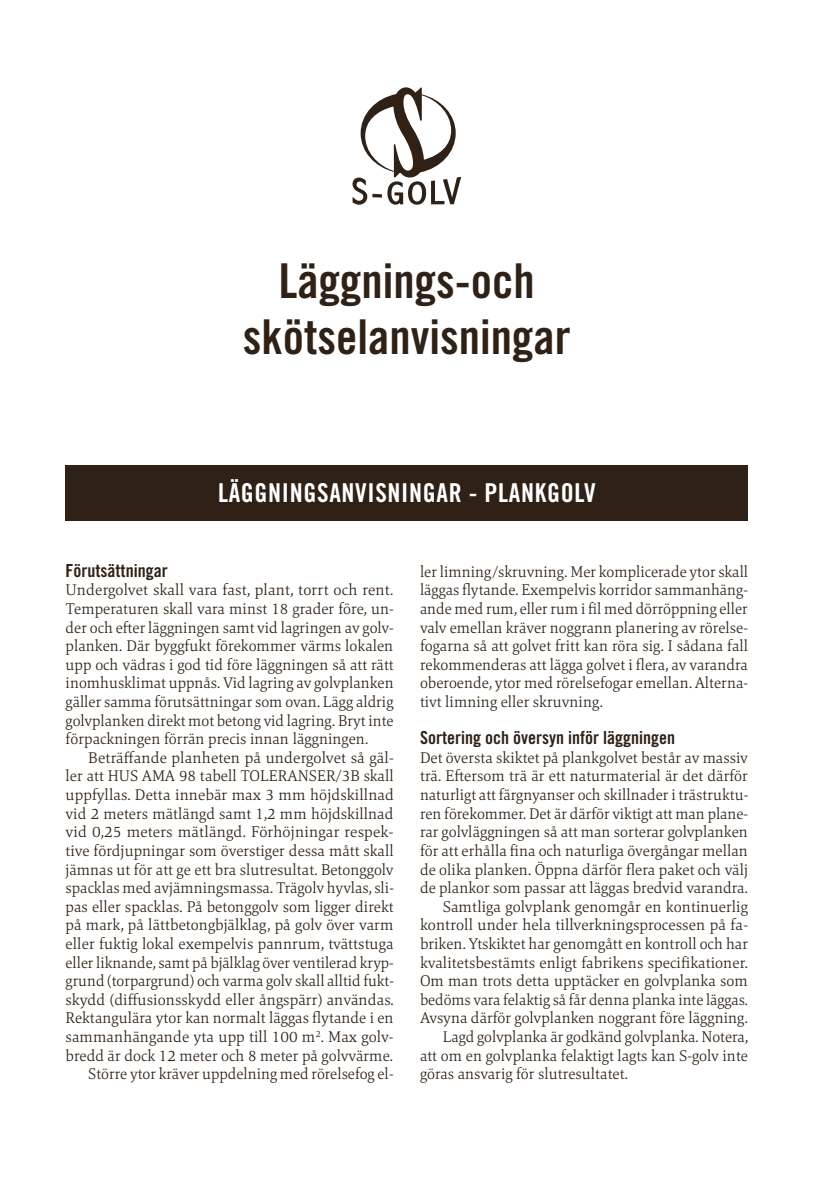
<style>
.page{position:relative;width:840px;height:1191px;background:#fff}
.page>*{position:absolute;margin:0;border:0;box-sizing:border-box;transform-origin:0 0}
.t1{font:48px/55.8px "Trade Gothic LT Std Bd Cn 20";color:#2f2116;text-align:center}
.t2{font:26px "Trade Gothic LT Std Bd Cn 20";letter-spacing:.025em;color:#fff}
.t3{font:18px "Trade Gothic LT Std Bd Cn 20";color:#2f2116}
.t4{font:300 16px/18.6px "Mangan Nova";color:#2f2116;text-align:justify}
</style>
<div class="page">
<div style="left:66px;top:465px;width:681px;height:56px;background:#2f2116"></div>
<svg style="left:352px;top:87px;width:109px;height:118px"></svg>
<h1 class="t1" style="left:243px;top:252px;width:329px">Läggnings-och skötselanvisningar</h1>
<h2 class="t2" style="left:218px;top:477px;width:379px">LÄGGNINGSANVISNINGAR - PLANKGOLV</h2>
<p class="t3" style="left:66px;top:559px;width:103px">Förutsättningar</p>
<p class="t4" style="left:66px;top:580px;width:329px">Undergolvet skall vara fast, plant, torrt och rent.<br>Temperaturen skall vara minst 18 grader före, un&shy;der och efter läggningen samt vid lagringen av golv&shy;planken. Där byggfukt förekommer värms lokalen upp och vädras i god tid före läggningen så att rätt inomhusklimat uppnås. Vid lagring av golvplanken gäller samma förutsättningar som ovan. Lägg aldrig golvplanken direkt mot betong vid lagring. Bryt inte förpackningen förrän precis innan läggningen.</p>
<p class="t4" style="left:66px;top:748px;width:329px;text-align:right">Beträffande planheten på undergolvet så gäl-<br>ler att HUS AMA 98 tabell TOLERANSER/3B skall uppfyllas. Detta innebär max 3 mm höjdskillnad vid 2 meters mätlängd samt 1,2 mm höjdskillnad vid 0,25 meters mätlängd. Förhöjningar respek&shy;tive fördjupningar som överstiger dessa mått skall jämnas ut för att ge ett bra slutresultat. Betonggolv spacklas med avjämningsmassa. Trägolv hyvlas, sli&shy;pas eller spacklas. På betonggolv som ligger direkt på mark, på lättbetongbjälklag, på golv över varm eller fuktig lokal exempelvis pannrum, tvättstuga eller liknande, samt på bjälklag över ventilerad kryp&shy;grund (torpargrund) och varma golv skall alltid fukt&shy;skydd (diffusionsskydd eller ångspärr) användas.<br>Rektangulära ytor kan normalt läggas flytande i en sammanhängande yta upp till 100 m<sup>2</sup>. Max golv&shy;bredd är dock 12 meter och 8 meter på golvvärme.<br>Större ytor kräver uppdelning med rörelsefog el-</p>
<p class="t4" style="left:420px;top:562px;width:329px">ler limning/skruvning. Mer komplicerade ytor skall läggas flytande. Exempelvis korridor sammanhäng&shy;ande med rum, eller rum i fil med dörröppning eller valv emellan kräver noggrann planering av rörelse&shy;fogarna så att golvet fritt kan röra sig. I sådana fall rekommenderas att lägga golvet i flera, av varandra oberoende, ytor med rörelsefogar emellan. Alterna&shy;tivt limning eller skruvning.</p>
<p class="t3" style="left:420px;top:727px;width:256px">Sortering och översyn inför läggningen</p>
<p class="t4" style="left:420px;top:748px;width:329px">Det översta skiktet på plankgolvet består av massiv</p>
<p class="t4" style="left:420px;top:766px;width:329px">trä. Eftersom trä är ett naturmaterial är det därför</p>
<p class="t4" style="left:420px;top:785px;width:329px">naturligt att färgnyanser och skillnader i trästruktu-</p>
<p class="t4" style="left:420px;top:804px;width:329px">ren förekommer. Det är därför viktigt att man plane-</p>
<p class="t4" style="left:420px;top:822px;width:329px">rar golvläggningen så att man sorterar golvplanken</p>
<p class="t4" style="left:420px;top:841px;width:329px">för att erhålla fina och naturliga övergångar mellan</p>
<p class="t4" style="left:420px;top:859px;width:329px">de olika planken. Öppna därför flera paket och välj</p>
<p class="t4" style="left:420px;top:878px;width:329px">de plankor som passar att läggas bredvid varandra.</p>
<p class="t4" style="left:442px;top:897px;width:306px">Samtliga golvplank genomgår en kontinuerlig</p>
<p class="t4" style="left:420px;top:915px;width:329px">kontroll under hela tillverkningsprocessen på fa-</p>
<p class="t4" style="left:420px;top:934px;width:329px">briken. Ytskiktet har genomgått en kontroll och har</p>
<p class="t4" style="left:420px;top:952px;width:329px">kvalitetsbestämts enligt fabrikens specifikationer.</p>
<p class="t4" style="left:420px;top:971px;width:329px">Om man trots detta upptäcker en golvplanka som</p>
<p class="t4" style="left:420px;top:990px;width:329px">bedöms vara felaktig så får denna planka inte läggas.</p>
<p class="t4" style="left:420px;top:1008px;width:329px">Avsyna därför golvplanken noggrant före läggning.</p>
<p class="t4" style="left:442px;top:1027px;width:307px">Lagd golvplanka är godkänd golvplanka. Notera,</p>
<p class="t4" style="left:420px;top:1045px;width:329px">att om en golvplanka felaktigt lagts kan S-golv inte</p>
<p class="t4" style="left:420px;top:1064px;width:209px">göras ansvarig för slutresultatet.</p>
</div>
